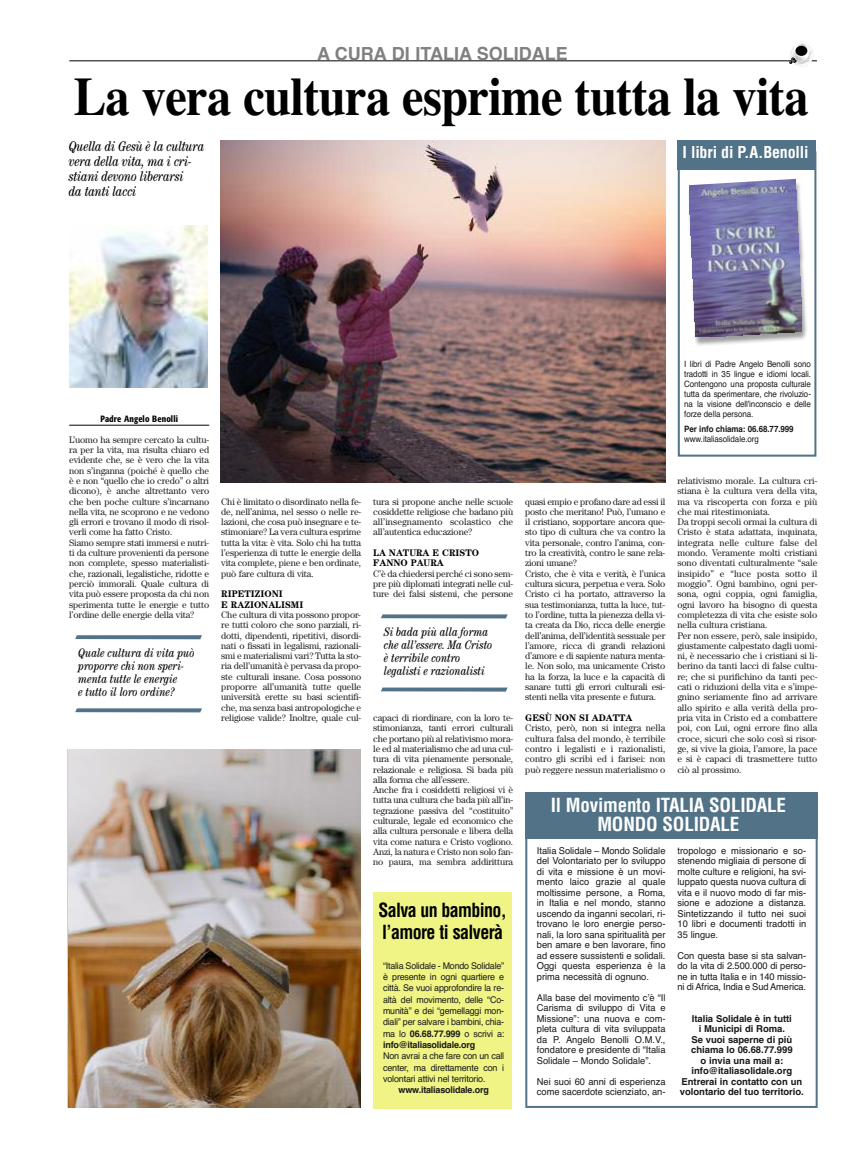
<style>
.page{position:relative;width:851px;height:1163px;background:#fff}
.page>*{position:absolute;margin:0;border:0;box-sizing:border-box;transform-origin:0 0}
.t1{font:700 54px "Times";letter-spacing:-.015em;color:#000;scale:.9 1}
.t2{font:700 condensed 19px/18.4px "Helvetica";letter-spacing:-.01em;color:#fff;text-align:center}
.t3{font:700 condensed 19px/21.7px "Helvetica";letter-spacing:-.03em;color:#000;scale:.94 1}
.t4{font:700 18px "Helvetica";color:#808080}
.t5{font:700 condensed 16px "Helvetica";letter-spacing:-.01em;color:#fff}
.t6{font:italic condensed 14px/15px "Century";letter-spacing:-.015em;color:#000;scale:.94 1}
.t7{font:italic condensed 12.4px/13px "Century";color:#000;scale:.93 1}
.t8{font:9.5px/10.3px "Century";letter-spacing:-.015em;color:#262626;text-align:justify}
.t9{font:9.5px/10.5px "Helvetica";color:#191919;text-align:justify}
.t10{font:700 9.5px/10.5px "Helvetica";letter-spacing:-.005em;color:#191919;text-align:center}
.t11{font:700 9.5px/10.3px "Century";color:#000}
.t12{font:9.2px/11.3px "Helvetica";letter-spacing:-.02em;color:#191919;text-align:justify}
.t13{font:700 9.2px "Helvetica";letter-spacing:-.02em;color:#191919}
.t14{font:500 condensed 9px "Formata";letter-spacing:.02em;color:#000}
.t15{font:8.7px/9.8px "Helvetica";letter-spacing:-.01em;color:#191919;text-align:justify;scale:.92 1}
.t16{font:700 8.7px "Helvetica";letter-spacing:-.01em;color:#191919;scale:.92 1}
.s1{font-weight:700}
</style>
<div class="page">
<hr style="left:69px;top:425px;width:140px;height:1px;background:#000">
<hr style="left:69px;top:60px;width:747px;height:1px;background:#000">
<svg style="left:789px;top:43px;width:24px;height:23px"></svg>
<img style="left:69px;top:226px;width:139px;height:162px">
<div style="left:525px;top:795px;width:292px;height:312px;border:2px solid #517287"></div>
<div style="left:525px;top:792px;width:292px;height:46px;background:#517287"></div>
<img style="left:221px;top:141px;width:444px;height:341px">
<img style="left:68px;top:749px;width:292px;height:358px">
<svg style="left:75px;top:635px;width:127px;height:4px"></svg>
<svg style="left:75px;top:708px;width:127px;height:4px"></svg>
<svg style="left:381px;top:614px;width:126px;height:4px"></svg>
<svg style="left:381px;top:687px;width:126px;height:4px"></svg>
<div style="left:677px;top:151px;width:139px;height:305px;border:2px solid #517287"></div>
<div style="left:677px;top:140px;width:139px;height:29px;background:#517287"></div>
<img style="left:677px;top:175px;width:140px;height:177px">
<img style="left:689px;top:179px;width:112px;height:157px">
<div style="left:373px;top:892px;width:138px;height:216px;background:#eff485"></div>
<h3 class="t4" style="left:317px;top:43px;width:252px">A CURA DI ITALIA SOLIDALE</h3>
<h1 class="t1" style="left:74px;top:65px;width:817px">La vera cultura esprime tutta la vita</h1>
<h3 class="t6" style="left:69px;top:140px;width:145px">Quella di Gesù è la cultura vera della vita, ma i cri&shy;stiani devono liberarsi<br>da tanti lacci</h3>
<h3 class="t5" style="left:682px;top:143px;width:128px">I libri di P.A.Benolli</h3>
<p class="t14" style="left:100px;top:415px;width:79px">Padre Angelo Benolli</p>
<p class="t8" style="left:69px;top:435px;width:141px;text-align:left">L’uomo ha sempre cercato la cultu&shy;ra per la vita, ma risulta chiaro ed evidente che, se è vero che la vita non s’inganna (poiché è quello che è e non “quello che io credo” o altri dicono), è anche altrettanto vero che ben poche culture s’incarnano nella vita, ne scoprono e ne vedono gli errori e trovano il modo di risol&shy;verli come ha fatto Cristo.<br>Siamo sempre stati immersi e nutri&shy;ti da culture provenienti da persone non complete, spesso materialisti&shy;che, razionali, legalistiche, ridotte e perciò immorali. Quale cultura di vita può essere proposta da chi non sperimenta tutte le energie e tutto l’ordine delle energie della vita?</p>
<h3 class="t7" style="left:79px;top:647px;width:126px">Quale cultura di vita può proporre chi non speri&shy;menta tutte le energie<br>e tutto il loro ordine?</h3>
<p class="t15" style="left:684px;top:359px;width:139px">I libri di Padre Angelo Benolli sono tradotti in 35 lingue e idiomi locali.<br>Contengono una proposta culturale tutta da sperimentare, che rivoluzio&shy;na la visione dell'inconscio e delle forze della persona.</p>
<p class="t16" style="left:684px;top:424px;width:120px">Per info chiama: 06.68.77.999</p>
<p class="t15" style="left:684px;top:434px;width:83px">www.italiasolidale.org</p>
<p class="t8" style="left:221px;top:497px;width:141px">Chi è limitato o disordinato nella fe&shy;de, nell’anima, nel sesso o nelle re&shy;lazioni, che cosa può insegnare e te&shy;stimoniare? La vera cultura esprime tutta la vita: è vita. Solo chi ha tutta l’esperienza di tutte le energie della vita complete, piene e ben ordinate, può fare cultura di vita.</p>
<p class="t11" style="left:221px;top:589px;width:84px">RIPETIZIONI<br>E RAZIONALISMI</p>
<p class="t8" style="left:221px;top:610px;width:141px">Che cultura di vita possono propor&shy;re tutti coloro che sono parziali, ri&shy;dotti, dipendenti, ripetitivi, disordi&shy;nati o fissati in legalismi, razionali&shy;smi e materialismi vari? Tutta la sto&shy;ria dell’umanità è pervasa da propo&shy;ste culturali insane. Cosa possono proporre all’umanità tutte quelle università erette su basi scientifi&shy;che, ma senza basi antropologiche e religiose valide? Inoltre, quale cul-</p>
<p class="t8" style="left:373px;top:497px;width:141px">tura si propone anche nelle scuole cosiddette religiose che badano più all’insegnamento scolastico che all’autentica educazione?</p>
<p class="t11" style="left:373px;top:548px;width:107px">LA NATURA E CRISTO<br>FANNO PAURA</p>
<p class="t8" style="left:373px;top:569px;width:141px">C’è da chiedersi perché ci sono sem&shy;pre più diplomati integrati nelle cul&shy;ture dei falsi sistemi, che persone</p>
<h3 class="t7" style="left:384px;top:626px;width:118px">Si bada più alla forma che all’essere. Ma Cristo è terribile contro legalisti e razionalisti</h3>
<p class="t8" style="left:373px;top:713px;width:141px;text-align:left">capaci di riordinare, con la loro te&shy;stimonianza, tanti errori culturali che portano più al relativismo mora&shy;le ed al materialismo che ad una cul&shy;tura di vita pienamente personale, relazionale e religiosa. Si bada più alla forma che all’essere.<br>Anche fra i cosiddetti religiosi vi è tutta una cultura che bada più all’in&shy;tegrazione passiva del “costituito” culturale, legale ed economico che alla cultura personale e libera della vita come natura e Cristo vogliono.<br>Anzi, la natura e Cristo non solo fan&shy;no paura, ma sembra addirittura</p>
<h2 class="t3" style="left:378px;top:899px;width:138px">Salva un bambino, l’amore ti salverà</h2>
<p class="t12" style="left:383px;top:959px;width:123px">“Italia Solidale - Mondo Solidale” è presente in ogni quartiere e città. Se vuoi approfondire la re&shy;altà del movimento, delle “Co&shy;munità” e dei “gemellaggi mon&shy;diali” per salvare i bambini, chia&shy;ma lo <span class="s1">06.68.77.999</span> o scrivi a: <span class="s1">info@italiasolidale.org</span></p>
<p class="t12" style="left:383px;top:1050px;width:123px">Non avrai a che fare con un call center, ma direttamente con i volontari attivi nel territorio.</p>
<p class="t13" style="left:398px;top:1084px;width:92px">www.italiasolidale.org</p>
<p class="t8" style="left:525px;top:497px;width:141px;text-align:left">quasi empio e profano dare ad essi il posto che meritano! Può, l’umano e il cristiano, sopportare ancora que&shy;sto tipo di cultura che va contro la vita personale, contro l’anima, con&shy;tro la creatività, contro le sane rela&shy;zioni umane?<br>Cristo, che è vita e verità, è l’unica cultura sicura, perpetua e vera. Solo Cristo ci ha portato, attraverso la sua testimonianza, tutta la luce, tut&shy;to l’ordine, tutta la pienezza della vi&shy;ta creata da Dio, ricca delle energie dell’anima, dell’identità sessuale per l’amore, ricca di grandi relazioni d’amore e di sapiente natura menta&shy;le. Non solo, ma unicamente Cristo ha la forza, la luce e la capacità di sanare tutti gli errori culturali esi&shy;stenti nella vita presente e futura.</p>
<p class="t11" style="left:525px;top:713px;width:109px">GESÙ NON SI ADATTA</p>
<p class="t8" style="left:525px;top:723px;width:141px">Cristo, però, non si integra nella cultura falsa del mondo, è terribile contro i legalisti e i razionalisti, contro gli scribi ed i farisei: non può reggere nessun materialismo o</p>
<p class="t8" style="left:677px;top:476px;width:141px;text-align:left">relativismo morale. La cultura cri&shy;stiana è la cultura vera della vita, ma va riscoperta con forza e più che mai ritestimoniata.<br>Da troppi secoli ormai la cultura di Cristo è stata adattata, inquinata, integrata nelle culture false del mondo. Veramente molti cristiani sono diventati culturalmente “sale insipido” e “luce posta sotto il moggio”. Ogni bambino, ogni per&shy;sona, ogni coppia, ogni famiglia, ogni lavoro ha bisogno di questa completezza di vita che esiste solo nella cultura cristiana.<br>Per non essere, però, sale insipido, giustamente calpestato dagli uomi&shy;ni, è necessario che i cristiani si li&shy;berino da tanti lacci di false cultu&shy;re; che si purifichino da tanti pec&shy;cati o riduzioni della vita e s’impe&shy;gnino seriamente fino ad arrivare allo spirito e alla verità della pro&shy;pria vita in Cristo ed a combattere poi, con Lui, ogni errore fino alla croce, sicuri che solo così si risor&shy;ge, si vive la gioia, l’amore, la pace e si è capaci di trasmettere tutto ciò al prossimo.</p>
<h2 class="t2" style="left:550px;top:796px;width:237px">Il Movimento ITALIA SOLIDALE<br>MONDO SOLIDALE</h2>
<p class="t9" style="left:536px;top:844px;width:130px">Italia Solidale – Mondo Solidale del Volontariato per lo sviluppo di vita e missione è un movi&shy;mento laico grazie al quale moltissime persone, a Roma, in Italia e nel mondo, stanno uscendo da inganni secolari, ri&shy;trovano le loro energie perso&shy;nali, la loro sana spiritualità per ben amare e ben lavorare, fino ad essere sussistenti e solidali.<br>Oggi questa esperienza è la prima necessità di ognuno.</p>
<p class="t9" style="left:536px;top:991px;width:130px">Alla base del movimento c’è “Il Carisma di sviluppo di Vita e Missione”: una nuova e com&shy;pleta cultura di vita sviluppata da P. Angelo Benolli O.M.V., fondatore e presidente di “Italia Solidale – Mondo Solidale”.</p>
<p class="t9" style="left:536px;top:1075px;width:130px">Nei suoi 60 anni di esperienza come sacerdote scienziato, an-</p>
<p class="t9" style="left:677px;top:844px;width:130px">tropologo e missionario e so&shy;stenendo migliaia di persone di molte culture e religioni, ha svi&shy;luppato questa nuova cultura di vita e il nuovo modo di far mis&shy;sione e adozione a distanza.<br>Sintetizzando il tutto nei suoi 10 libri e documenti tradotti in 35 lingue.</p>
<p class="t9" style="left:677px;top:949px;width:130px">Con questa base si sta salvan&shy;do la vita di 2.500.000 di perso&shy;ne in tutta Italia e in 140 missio&shy;ni di Africa, India e Sud America.</p>
<p class="t10" style="left:679px;top:1012px;width:125px">Italia Solidale è in tutti<br>i Municipi di Roma.<br>Se vuoi saperne di più chiama lo 06.68.77.999<br>o invia una mail a: info@italiasolidale.org<br>Entrerai in contatto con un volontario del tuo territorio.</p>
</div>
